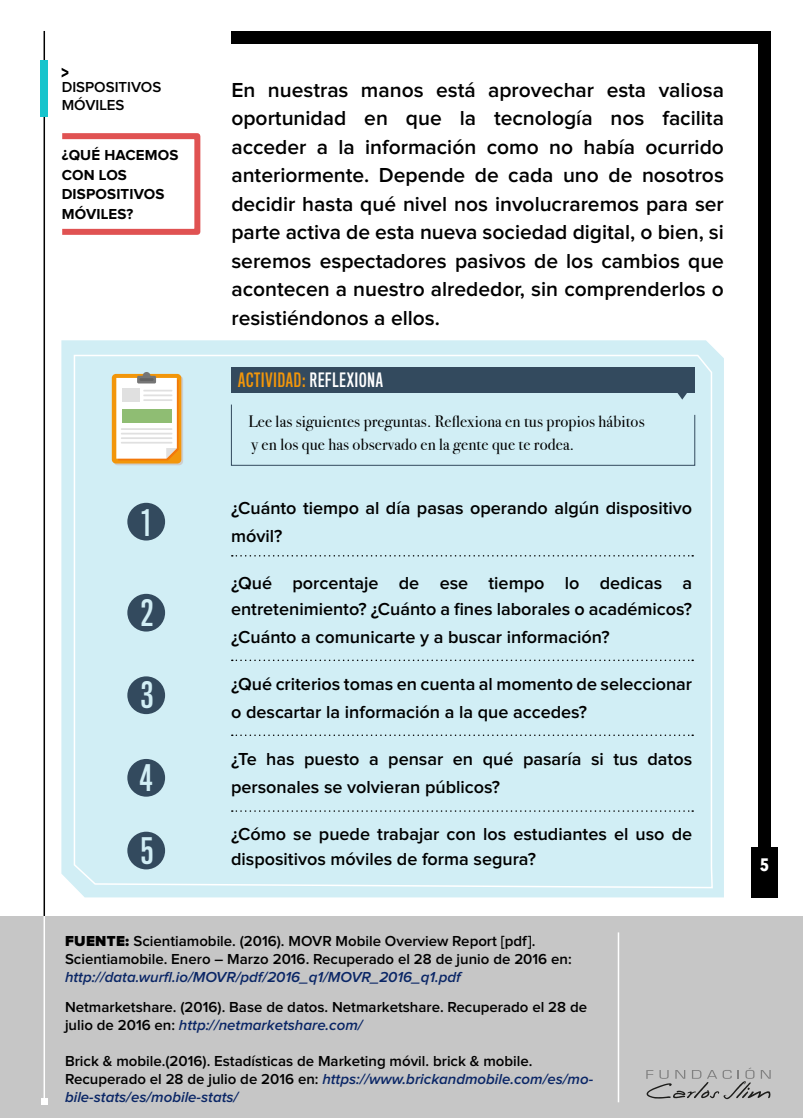
<style>
.page{position:relative;width:803px;height:1118px;background:#fff}
.page>*{position:absolute;margin:0;border:0;box-sizing:border-box;transform-origin:0 0}
.t1{font:33.6px/72.8px "Titling Gothic FB Comp Standard";color:#d1eef5}
.t2{font:600 21px/28.5px "Proxima Nova";color:#000;text-align:justify}
.t3{font:18.15px "Titling Gothic FB Comp Standard";letter-spacing:.05em;color:#f2960a}
.t4{font:600 18px/28.5px "Proxima Nova";color:#000}
.t5{font:700 18px "Avenir Next Condensed";color:#fff}
.t6{font:16.5px/22.5px "Bodoni Svty Two ITCTT";letter-spacing:.01em;color:#000}
.t7{font:600 15px/18px "Proxima Nova";color:#000}
.t8{font:italic 600 15px "Proxima Nova";color:#0a2666}
.t9{font:700 15px/19.5px "Proxima Nova";letter-spacing:.01em;color:#000}
.s1{color:#fff}
.s2{font-weight:900}
.s3{font-style:italic;color:#0a2666}
</style>
<div class="page">
<svg style="left:62px;top:68px;width:6px;height:9px"></svg>
<div style="left:231px;top:32px;width:539px;height:12px;background:#000"></div>
<div style="left:758px;top:32px;width:12px;height:840px;background:#000"></div>
<div style="left:751px;top:847px;width:27px;height:50px;background:#000"></div>
<hr style="left:44px;top:31px;width:1px;height:1033px;background:#000">
<div style="left:40px;top:61px;width:8px;height:56px;background:#17c4cc"></div>
<div style="left:0;top:916px;width:802px;height:202px;background:#c6c6c6"></div>
<hr style="left:617px;top:932px;width:2px;height:170px;background:#fff">
<hr style="left:44px;top:916px;width:1px;height:185px;background:#fff">
<svg style="left:41px;top:1098px;width:6px;height:6px"></svg>
<svg style="left:61px;top:340px;width:662px;height:557px;background:#d2eef5"></svg>
<div style="left:73px;top:354px;width:640px;height:535px;background:#d1eef5"></div>
<div style="left:231px;top:367px;width:463px;height:25px;background:#334a5e"></div>
<div style="left:112px;top:374px;width:69px;height:89px;background:#f2960a;border-radius:4px"></div>
<div style="left:143px;top:372px;width:7px;height:7px;background:#757575;border-radius:50%"></div>
<svg style="left:114px;top:374px;width:69px;height:91px;background:#e6d9b6"></svg>
<hr style="left:143px;top:394px;width:29px;height:2px;background:#e0e0e0">
<hr style="left:143px;top:399px;width:29px;height:2px;background:#e0e0e0">
<hr style="left:121px;top:428px;width:51px;height:2px;background:#e0e0e0">
<hr style="left:121px;top:433px;width:51px;height:1px;background:#e0e0e0">
<hr style="left:121px;top:437px;width:51px;height:2px;background:#e0e0e0">
<hr style="left:121px;top:442px;width:51px;height:1px;background:#e0e0e0">
<svg style="left:231px;top:383px;width:464px;height:83px;background:#bbd7e0"></svg>
<svg style="left:646px;top:1067px;width:124px;height:32px"></svg>
<svg style="left:232px;top:555px;width:461px;height:1px"></svg>
<svg style="left:232px;top:659px;width:461px;height:2px"></svg>
<svg style="left:232px;top:734px;width:461px;height:2px"></svg>
<svg style="left:232px;top:810px;width:461px;height:1px"></svg>
<div style="left:127px;top:503px;width:38px;height:37px;background:#334a5e;border-radius:50%"></div>
<div style="left:127px;top:594px;width:38px;height:37px;background:#334a5e;border-radius:50%"></div>
<div style="left:127px;top:676px;width:38px;height:38px;background:#334a5e;border-radius:50%"></div>
<div style="left:127px;top:759px;width:38px;height:37px;background:#334a5e;border-radius:50%"></div>
<div style="left:127px;top:831px;width:38px;height:38px;background:#334a5e;border-radius:50%"></div>
<div style="left:59px;top:133px;width:141px;height:102px;border:6px solid #e05252"></div>
<p class="t7" style="left:62px;top:79px;width:101px">DISPOSITIVOS<br>MÓVILES</p>
<p class="t9" style="left:62px;top:146px;width:118px">¿QUÉ HACEMOS<br>CON LOS<br>DISPOSITIVOS<br>MÓVILES?</p>
<h1 class="t1" style="left:141px;top:487px;width:10px">1</h1>
<h1 class="t1" style="left:141px;top:577px;width:13px">2</h1>
<h1 class="t1" style="left:141px;top:659px;width:13px">3</h1>
<h1 class="t1" style="left:140px;top:742px;width:15px">4<br>5</h1>
<p class="t2" style="left:231px;top:76px;width:494px">En nuestras manos está aprovechar esta valiosa oportunidad en que la tecnología nos facilita acceder a la información como no había ocurrido anteriormente. Depende de cada uno de nosotros decidir hasta qué nivel nos involucraremos para ser parte activa de esta nueva sociedad digital, o bien, si seremos espectadores pasivos de los cambios que acontecen a nuestro alrededor, sin comprenderlos o resistiéndonos a ellos.</p>
<p class="t3" style="left:238px;top:369px;width:146px">ACTIVIDAD: <span class="s1">REFLEXIONA</span></p>
<p class="t6" style="left:248px;top:408px;width:398px">Lee las siguientes preguntas. Reflexiona en tus propios hábitos y en los que has observado en la gente que te rodea.</p>
<p class="t4" style="left:231px;top:494px;width:462px">¿Cuánto tiempo al día pasas operando algún dispositivo móvil?</p>
<p class="t4" style="left:231px;top:571px;width:462px;line-height:25.5px">¿Qué porcentaje de ese tiempo lo dedicas a entretenimiento? ¿Cuánto a fines laborales o académicos?</p>
<p class="t4" style="left:231px;top:623px;width:380px">¿Cuánto a comunicarte y a buscar información?</p>
<p class="t4" style="left:231px;top:670px;width:462px">¿Qué criterios tomas en cuenta al momento de seleccionar o descartar la información a la que accedes?</p>
<p class="t4" style="left:231px;top:745px;width:462px">¿Te has puesto a pensar en qué pasaría si tus datos personales se volvieran públicos?</p>
<p class="t4" style="left:231px;top:821px;width:462px;line-height:25.5px">¿Cómo se puede trabajar con los estudiantes el uso de dispositivos móviles de forma segura?</p>
<p class="t7" style="left:65px;top:932px;width:508px"><span class="s2">FUENTE:</span> Scientiamobile. (2016). MOVR Mobile Overview Report [pdf].<br>Scientiamobile. Enero – Marzo 2016. Recuperado el 28 de junio de 2016 en:</p>
<p class="t8" style="left:65px;top:970px;width:397px">http://data.wurfl.io/MOVR/pdf/2016_q1/MOVR_2016_q1.pdf</p>
<p class="t7" style="left:65px;top:998px;width:523px">Netmarketshare. (2016). Base de datos. Netmarketshare. Recuperado el 28 de julio de 2016 en: <span class="s3">http://netmarketshare.com/</span></p>
<p class="t7" style="left:65px;top:1052px;width:529px">Brick &amp; mobile.(2016). Estadísticas de Marketing móvil. brick &amp; mobile.<br>Recuperado el 28 de julio de 2016 en: <span class="s3">https://www.brickandmobile.com/es/mo&shy;bile-stats/es/mobile-stats/</span></p>
<p class="t5" style="left:759px;top:853px;width:11px">5</p>
</div>
